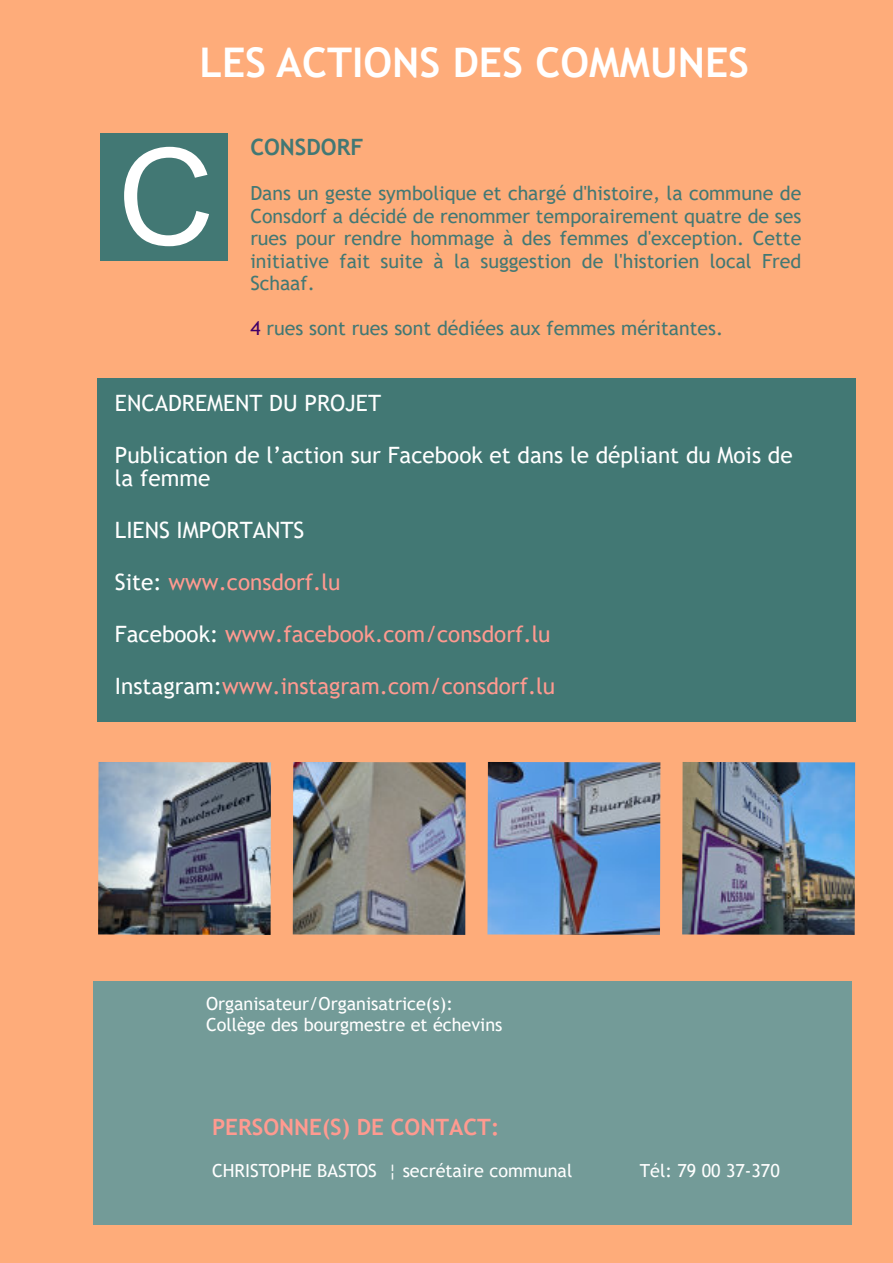
<style>
.page{position:relative;width:893px;height:1263px;background:#feac7a}
.page>*{position:absolute;margin:0;border:0;box-sizing:border-box;transform-origin:0 0}
.t1{font:134.25px "Arial";color:#fff}
.t2{font:700 40.8px "Trebuchet MS";color:#fff}
.t3{font:22.5px/22.5px "Trebuchet MS";color:#fff}
.t4{font:22.5px "Trebuchet MS";color:#ff9a90}
.t5{font:700 22.5px "Trebuchet MS";color:#ff9a90}
.t6{font:700 22.5px "Trebuchet MS";color:#427874}
.t7{font:19.5px/22.5px "Trebuchet MS";color:#427874;text-align:justify}
.t8{font:18px/20.9px "Trebuchet MS";color:#fff}
.s1{color:#410068}
.s2{color:#fff}
</style>
<div class="page">
<div style="left:94px;top:981px;width:758px;height:243px;background:#739b98"></div>
<div style="left:100px;top:133px;width:127px;height:127px;background:#427874"></div>
<div style="left:97px;top:378px;width:759px;height:344px;background:#427874"></div>
<img style="left:293px;top:762px;width:173px;height:173px">
<img style="left:98px;top:762px;width:173px;height:173px">
<img style="left:487px;top:762px;width:173px;height:173px">
<img style="left:682px;top:762px;width:173px;height:173px">
<h2 class="t2" style="left:199px;top:47px;width:551px">LES ACTIONS DES COMMUNES</h2>
<h1 class="t1" style="left:117px;top:147px;width:98px">C</h1>
<p class="t6" style="left:250px;top:139px;width:115px">CONSDORF</p>
<p class="t7" style="left:250px;top:184px;width:552px">Dans un geste symbolique et chargé d'histoire, la commune de Consdorf a décidé de renommer temporairement quatre de ses rues pour rendre hommage à des femmes d'exception. Cette initiative fait suite à la suggestion de l'historien local Fred Schaaf.</p>
<p class="t7" style="left:250px;top:319px;width:474px"><span class="s1">4</span> rues sont rues sont dédiées aux femmes méritantes.</p>
<p class="t3" style="left:115px;top:394px;width:268px">ENCADREMENT DU PROJET</p>
<p class="t3" style="left:115px;top:446px;width:679px">Publication de l’action sur Facebook et dans le dépliant du Mois de la femme</p>
<p class="t3" style="left:115px;top:520px;width:191px">LIENS IMPORTANTS</p>
<p class="t4" style="left:115px;top:573px;width:227px"><span class="s2">Site:</span> www.consdorf.lu</p>
<p class="t4" style="left:115px;top:625px;width:437px"><span class="s2">Facebook:</span> www.facebook.com/consdorf.lu</p>
<p class="t4" style="left:115px;top:677px;width:442px"><span class="s2">Instagram:</span>www.instagram.com/consdorf.lu</p>
<p class="t8" style="left:206px;top:995px;width:298px">Organisateur/Organisatrice(s):<br>Collège des bourgmestre et échevins</p>
<p class="t5" style="left:212px;top:1118px;width:289px">PERSONNE(S) DE CONTACT:</p>
<p class="t8" style="left:212px;top:1162px;width:362px">CHRISTOPHE BASTOS ¦ secrétaire communal</p>
<p class="t8" style="left:640px;top:1162px;width:142px">Tél: 79 00 37-370</p>
</div>
